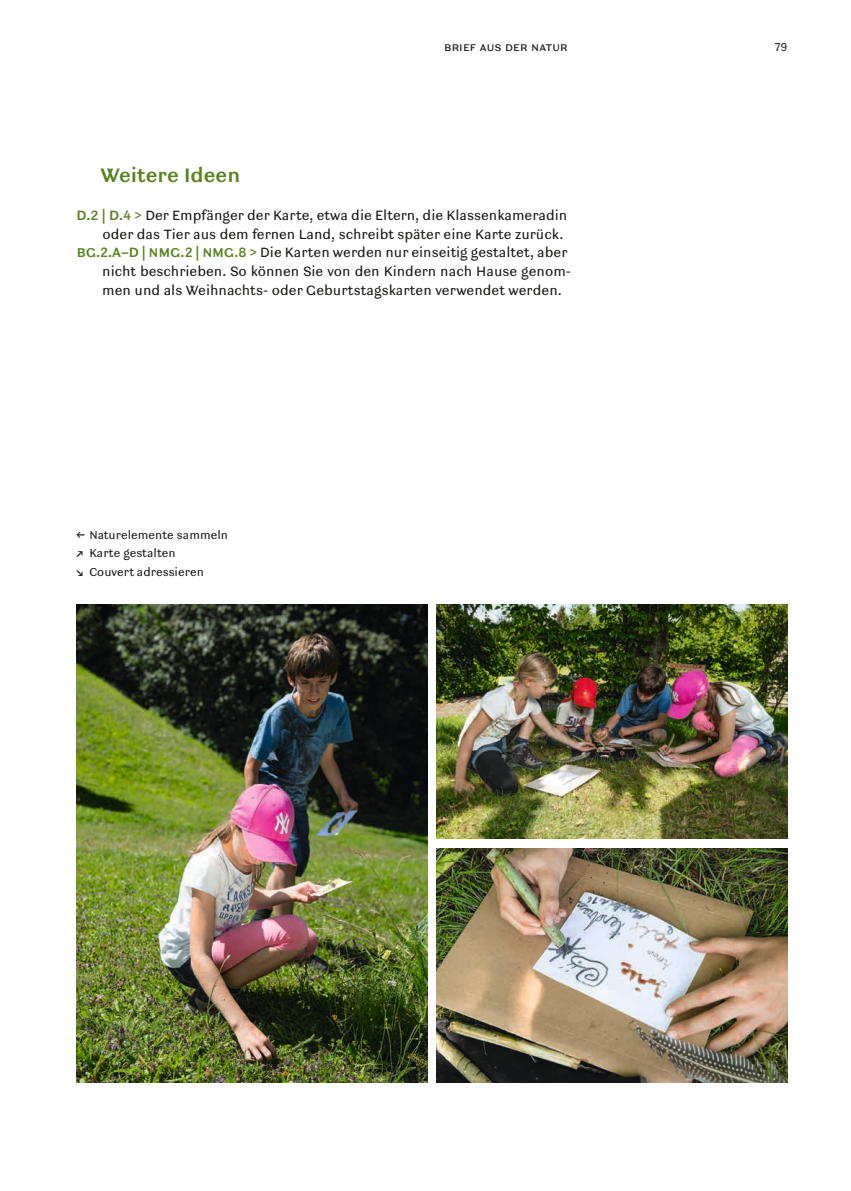
<style>
.page{position:relative;width:851px;height:1191px;background:#fff}
.page>*{position:absolute;margin:0;border:0;box-sizing:border-box;transform-origin:0 0}
.t1{font:600 21.75px "Ludwig Pro";color:#57831e}
.t2{font:15px "Ludwig Pro Blond";color:#1b1917}
.t3{font:13.5px "Ludwig Pro Blond";letter-spacing:.02em;color:#1b1917}
.t4{font:12.75px/18.8px "Ludwig Pro Blond";color:#1b1917}
.s1{font-family:"Ludwig Pro";font-weight:600;color:#57831e}
.s2{font-family:"Ludwig Pro";font-weight:600;font-size:14.25px;color:#57831e}
.s3{font-family:"Ludwig Pro";font-weight:700}
</style>
<div class="page">
<img style="left:436px;top:604px;width:351px;height:235px">
<img style="left:436px;top:848px;width:351px;height:234px">
<img style="left:77px;top:604px;width:350px;height:478px">
<p class="t3" style="left:444px;top:38px;width:125px">Brief aus der Natur</p>
<p class="t4" style="left:774px;top:38px;width:14px">79</p>
<h1 class="t1" style="left:100px;top:161px;width:141px">Weitere Ideen</h1>
<p class="t2" style="left:77px;top:205px;width:492px"><span class="s1">D.2 | D.4 &gt;</span> Der Empfänger der Karte, etwa die Eltern, die Klassenkameradin</p>
<p class="t2" style="left:102px;top:224px;width:462px">oder das Tier aus dem fernen Land, schreibt später eine Karte zurück.</p>
<p class="t2" style="left:77px;top:243px;width:492px"><span class="s2">BG</span><span class="s1">.2.A–D |</span> <span class="s2">NMG</span><span class="s1">.2 |</span> <span class="s2">NMG</span><span class="s1">.8 &gt;</span> Die Karten werden nur einseitig gestaltet, aber</p>
<p class="t2" style="left:102px;top:261px;width:470px">nicht beschrieben. So können Sie von den Kindern nach Hause genom-</p>
<p class="t2" style="left:102px;top:280px;width:461px">men und als Weihnachts- oder Geburtstagskarten verwendet werden.</p>
<p class="t4" style="left:77px;top:525px;width:153px"><span class="s3">←</span> Naturelemente sammeln <span class="s3">↗</span> Karte gestalten<br><span class="s3">↘</span> Couvert adressieren</p>
</div>
